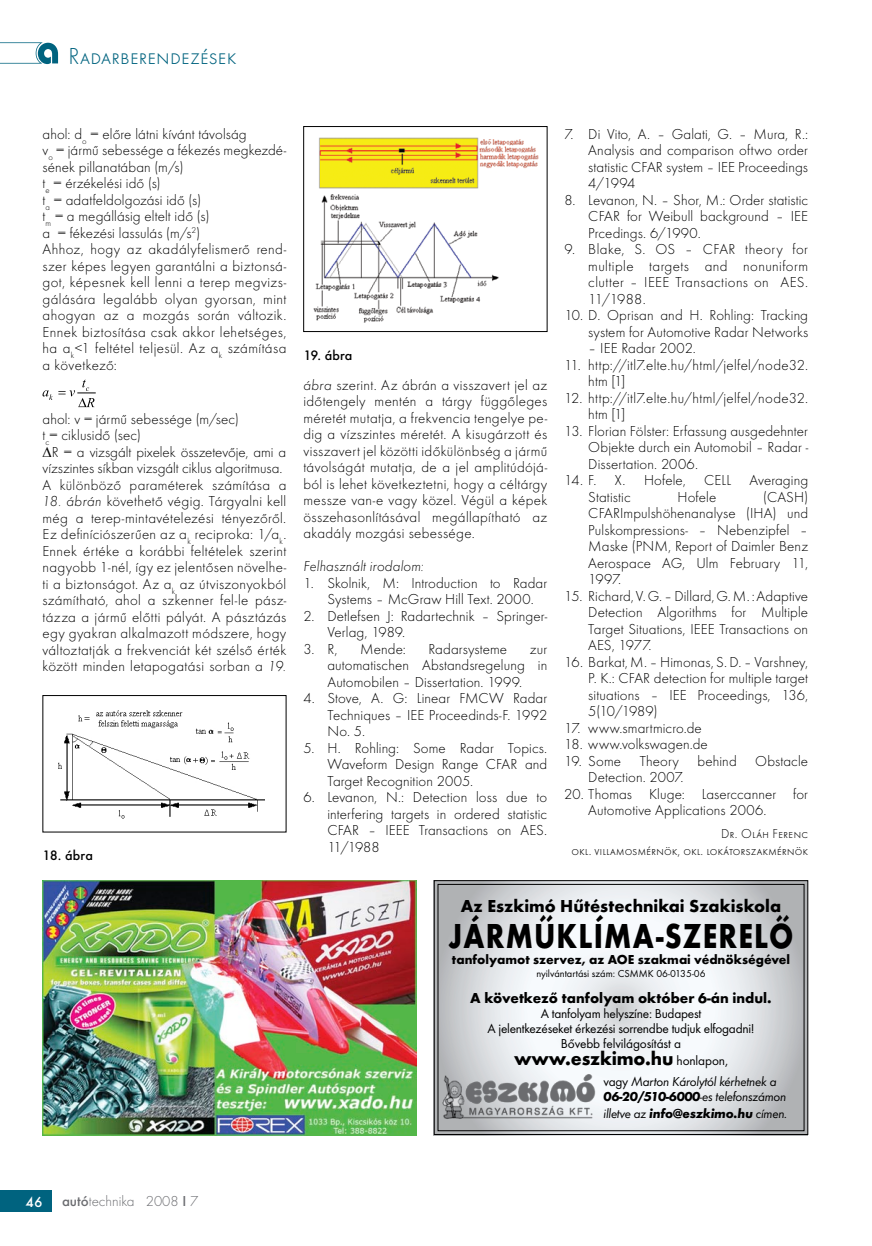
<style>
.page{position:relative;width:872px;height:1246px;background:#fff}
.page>*{position:absolute;margin:0;border:0;box-sizing:border-box;transform-origin:0 0}
.t1{font:700 36px "Futura TOT";letter-spacing:.04em;color:#000;scale:.82 1}
.fülcim{font:300 24px "Futura TOT";color:#00637f}
.t2{font:700 19.5px "Futura TOT";letter-spacing:-.01em;color:#000}
.t3{font:700 18px "Futura TOT";color:#000}
.szöveg{font:300 15px/16.5px "Futura TOT";letter-spacing:.005em;color:#000;text-align:justify}
.t4{font:700 15px "Futura TOT";color:#000}
.szöveg-2{font:italic 300 15px "Futura TOT";letter-spacing:.005em;color:#000}
.t5{font:300 15px "Futura TOT";color:#6c6d71}
.t6{font:500 15px "Futura TOT";color:#fff}
.kepalairas{font:500 14.25px "Futura TOT";letter-spacing:.01em;color:#000}
.t7{font:13.5px "Futura TOT Boo";letter-spacing:-.02em;color:#000}
.t8{font:13.5px "Futura TOT Boo Obl";letter-spacing:-.02em;color:#000}
.szerző{font:300 13.5px "Futura TOT";color:#000}
.t9{font:700 13.5px "Futura TOT";color:#000}
.t10{font:10.5px "Futura TOT Boo";color:#000}
.s1{font-family:"Times New Roman";font-weight:400}
.s2{font-style:italic}
.s3{font-family:"Futura TOT Boo";font-weight:400;font-size:13.5px}
.s4{font-family:"Futura TOT Boo"}
.s5{font-family:"Futura TOT";font-weight:700;font-style:italic}
.s6{font-weight:500}
</style>
<div class="page">
<div style="left:0;top:1191px;width:51px;height:21px;background:#00637f"></div>
<svg style="left:0;top:42px;width:58px;height:22px"></svg>
<svg style="left:43px;top:379px;width:53px;height:28px"></svg>
<img style="left:58px;top:710px;width:207px;height:109px">
<div style="left:43px;top:695px;width:243px;height:137px;border:1px solid #000"></div>
<img style="left:313px;top:137px;width:226px;height:186px">
<div style="left:303px;top:126px;width:244px;height:206px;border:1px solid #000"></div>
<img style="left:43px;top:880px;width:374px;height:255px">
<svg style="left:433px;top:880px;width:375px;height:255px"></svg>
<div style="left:437px;top:884px;width:367px;height:247px;border:1px solid #000"></div>
<img style="left:440px;top:1070px;width:155px;height:53px">
<p class="fülcim" style="left:68px;top:43px;width:169px">Radarberendezések</p>
<p class="szöveg" style="left:43px;top:126px;width:206px">ahol: d<sub>o</sub> = előre látni kívánt távolság</p>
<p class="szöveg" style="left:43px;top:142px;width:245px">v<sub>o</sub> = jármű sebessége a fékezés megkezdé&shy;sének pillanatában (m/s)</p>
<p class="szöveg" style="left:43px;top:175px;width:120px">t<sub>e</sub> = érzékelési idő (s)</p>
<p class="szöveg" style="left:43px;top:192px;width:160px">t<sub>a</sub> = adatfeldolgozási idő (s)</p>
<p class="szöveg" style="left:43px;top:208px;width:168px">t<sub>m</sub> = a megállásig eltelt idő (s)</p>
<p class="szöveg" style="left:43px;top:225px;width:159px">a = fékezési lassulás (m/s<sup>2</sup>)</p>
<p class="szöveg" style="left:43px;top:241px;width:245px">Ahhoz, hogy az akadályfelismerő rend&shy;szer képes legyen garantálni a biztonsá&shy;got, képesnek kell lenni a terep megvizs&shy;gálására legalább olyan gyorsan, mint ahogyan az a mozgás során változik.<br>Ennek biztosítása csak akkor lehetséges, ha a<sub>k</sub>&lt;1 feltétel teljesül. Az a<sub>k</sub> számítása a következő:</p>
<p class="szöveg" style="left:43px;top:410px;width:198px">ahol: v = jármű sebessége (m/sec)</p>
<p class="szöveg" style="left:43px;top:427px;width:100px">t<sub>c</sub>= ciklusidő (sec)</p>
<p class="szöveg" style="left:43px;top:443px;width:245px"><span class="s1">∆</span>R = a vizsgált pixelek összetevője, ami a vízszintes síkban vizsgált ciklus algoritmusa.</p>
<p class="szöveg" style="left:43px;top:476px;width:245px">A különböző paraméterek számítása a</p>
<p class="szöveg" style="left:43px;top:493px;width:245px"><span class="s2">18. ábrán</span> követhető végig. Tárgyalni kell még a terep-mintavételezési tényezőről.<br>Ez definíciószerűen az a<sub>k</sub> reciproka: 1/a<sub>k</sub>.<br>Ennek értéke a korábbi feltételek szerint nagyobb 1-nél, így ez jelentősen növelhe&shy;ti a biztonságot. Az a<sub>k</sub> az útviszonyokból számítható, ahol a szkenner fel-le pász&shy;tázza a jármű előtti pályát. A pásztázás egy gyakran alkalmazott módszere, hogy változtatják a frekvenciát két szélső érték között minden letapogatási sorban a <span class="s2">19.</span></p>
<p class="kepalairas" style="left:43px;top:847px;width:52px">18. ábra</p>
<p class="kepalairas" style="left:303px;top:346px;width:51px">19. ábra</p>
<p class="szöveg" style="left:303px;top:377px;width:245px"><span class="s2">ábra</span> szerint. Az ábrán a visszavert jel az időtengely mentén a tárgy függőleges méretét mutatja, a frekvencia tengelye pe&shy;dig a vízszintes méretét. A kisugárzott és visszavert jel közötti időkülönbség a jármű távolságát mutatja, de a jel amplitúdójá&shy;ból is lehet következtetni, hogy a céltárgy messze van-e vagy közel. Végül a képek összehasonlításával megállapítható az akadály mozgási sebessége.</p>
<p class="szöveg-2" style="left:303px;top:558px;width:122px">Felhasznált irodalom:</p>
<p class="szöveg" style="left:327px;top:575px;width:221px;text-indent:-24px">1. Skolnik, M: Introduction to Radar<br>Systems – McGraw Hill Text. 2000.</p>
<p class="szöveg" style="left:327px;top:608px;width:221px;text-indent:-24px">2. Detlefsen J: Radartechnik – Springer-<br>Verlag, 1989.</p>
<p class="szöveg" style="left:303px;top:641px;width:36px">3. R,</p>
<p class="szöveg" style="left:360px;top:641px;width:47px">Mende:</p>
<p class="szöveg" style="left:428px;top:641px;width:80px">Radarsysteme</p>
<p class="szöveg" style="left:327px;top:641px;width:221px;text-indent:202px">zur automatischen Abstandsregelung in Automobilen – Dissertation. 1999.</p>
<p class="szöveg" style="left:327px;top:690px;width:221px;text-indent:-24px">4. Stove, A. G: Linear FMCW Radar Techniques – IEE Proceedinds-F. 1992<br>No. 5.</p>
<p class="szöveg" style="left:327px;top:740px;width:221px;text-indent:-24px">5. H. Rohling: Some Radar Topics.<br>Waveform Design Range CFAR and Target Recognition 2005.</p>
<p class="szöveg" style="left:327px;top:789px;width:221px;text-indent:-24px">6. Levanon, N.: Detection loss due to interfering targets in ordered statistic CFAR – IEEE Transactions on AES.<br>11/1988</p>
<p class="szöveg" style="left:588px;top:126px;width:221px;text-indent:-24px">7. Di Vito, A. – Galati, G. – Mura, R.:<br>Analysis and comparison oftwo order statistic CFAR system – IEE Proceedings 4/1994</p>
<p class="szöveg" style="left:588px;top:192px;width:221px;text-indent:-24px">8. Levanon, N. – Shor, M.: Order statistic CFAR for Weibull background – IEE Prcedings. 6/1990.</p>
<p class="szöveg" style="left:588px;top:241px;width:221px;text-indent:-24px">9. Blake, S. OS – CFAR theory for multiple targets and nonuniform clutter – IEEE Transactions on AES.<br>11/1988.</p>
<p class="szöveg" style="left:564px;top:307px;width:245px;text-align:right">10. D. Oprisan and H. Rohling: Tracking system for Automotive Radar Networks</p>
<p class="szöveg" style="left:588px;top:340px;width:109px">– IEE Radar 2002.</p>
<p class="szöveg" style="left:588px;top:357px;width:221px;text-indent:-24px">11. http://itl7.elte.hu/html/jelfel/node32. htm [1]</p>
<p class="szöveg" style="left:588px;top:390px;width:221px;text-indent:-24px">12. http://itl7.elte.hu/html/jelfel/node32. htm [1]</p>
<p class="szöveg" style="left:588px;top:423px;width:221px;text-indent:-24px">13. Florian Fölster: Erfassung ausgedehnter Objekte durch ein Automobil – Radar - Dissertation. 2006.</p>
<p class="szöveg" style="left:588px;top:472px;width:221px;text-indent:-24px">14. F. X. Hofele, CELL Averaging<br>Statistic</p>
<p class="szöveg" style="left:588px;top:489px;width:221px;text-indent:175px">(CASH)<br>CFARImpulshöhenanalyse (IHA) und Pulskompressions- – Nebenzipfel – Maske (PNM, Report of Daimler Benz Aerospace AG, Ulm February 11, 1997.</p>
<p class="szöveg" style="left:588px;top:588px;width:221px;text-indent:-24px">15. Richard, V. G. – Dillard, G. M. : Adaptive Detection Algorithms for Multiple Target Situations, IEEE Transactions on AES, 1977.</p>
<p class="szöveg" style="left:588px;top:654px;width:221px;text-indent:-24px">16. Barkat, M. – Himonas, S. D. – Varshney, P. K.: CFAR detection for multiple target situations – IEE Proceedings, 136, 5(10/1989)</p>
<p class="szöveg" style="left:564px;top:720px;width:139px">17. www.smartmicro.de</p>
<p class="szöveg" style="left:564px;top:736px;width:145px">18. www.volkswagen.de</p>
<p class="szöveg" style="left:588px;top:753px;width:221px;text-indent:-24px">19. Some Theory behind Obstacle<br>Detection. 2007.</p>
<p class="szöveg" style="left:588px;top:786px;width:221px;text-indent:-24px">20. Thomas Kluge: Laserccanner for<br>Automotive Applications 2006.</p>
<p class="szerző" style="left:721px;top:826px;width:89px">Dr. Oláh Ferenc</p>
<p class="szerző" style="left:571px;top:843px;width:238px">okl. villamosmérnök, okl. lokátorszakmérnök</p>
<p class="szöveg" style="left:677px;top:489px;width:40px">Hofele</p>
<p class="t3" style="left:461px;top:894px;width:322px">Az Eszkimó Hűtéstechnikai Szakiskola</p>
<p class="t1" style="left:448px;top:913px;width:422px">járműklíma-szerelő</p>
<p class="t9" style="left:452px;top:951px;width:340px">tanfolyamot szervez, az AOE szakmai védnökségével</p>
<p class="t10" style="left:536px;top:967px;width:171px">nyilvántartási szám: CSMMK 06-0135-06</p>
<p class="t4" style="left:470px;top:989px;width:303px">A következő tanfolyam október 6-án indul.</p>
<p class="t7" style="left:540px;top:1005px;width:162px">A tanfolyam helyszíne: Budapest</p>
<p class="t7" style="left:487px;top:1020px;width:269px">A jelentkezéseket érkezési sorrendbe tudjuk elfogadni!</p>
<p class="t7" style="left:561px;top:1035px;width:122px">Bővebb felvilágosítást a</p>
<p class="t2" style="left:514px;top:1046px;width:215px">www.eszkimo.hu <span class="s3">honlapon,</span></p>
<p class="t8" style="left:603px;top:1074px;width:175px"><span class="s4">vagy</span> Marton Károlytól kérhetnek a</p>
<p class="t8" style="left:603px;top:1089px;width:184px"><span class="s5">06-20/510-6000</span>-es telefonszámon</p>
<p class="t8" style="left:603px;top:1105px;width:185px">illetve az <span class="s5">info@eszkimo.hu</span> címen.</p>
<p class="t6" style="left:26px;top:1193px;width:19px">46</p>
<p class="t5" style="left:62px;top:1193px;width:138px"><span class="s6">autó</span>technika 2008 <span class="s6">I</span> 7</p>
</div>
